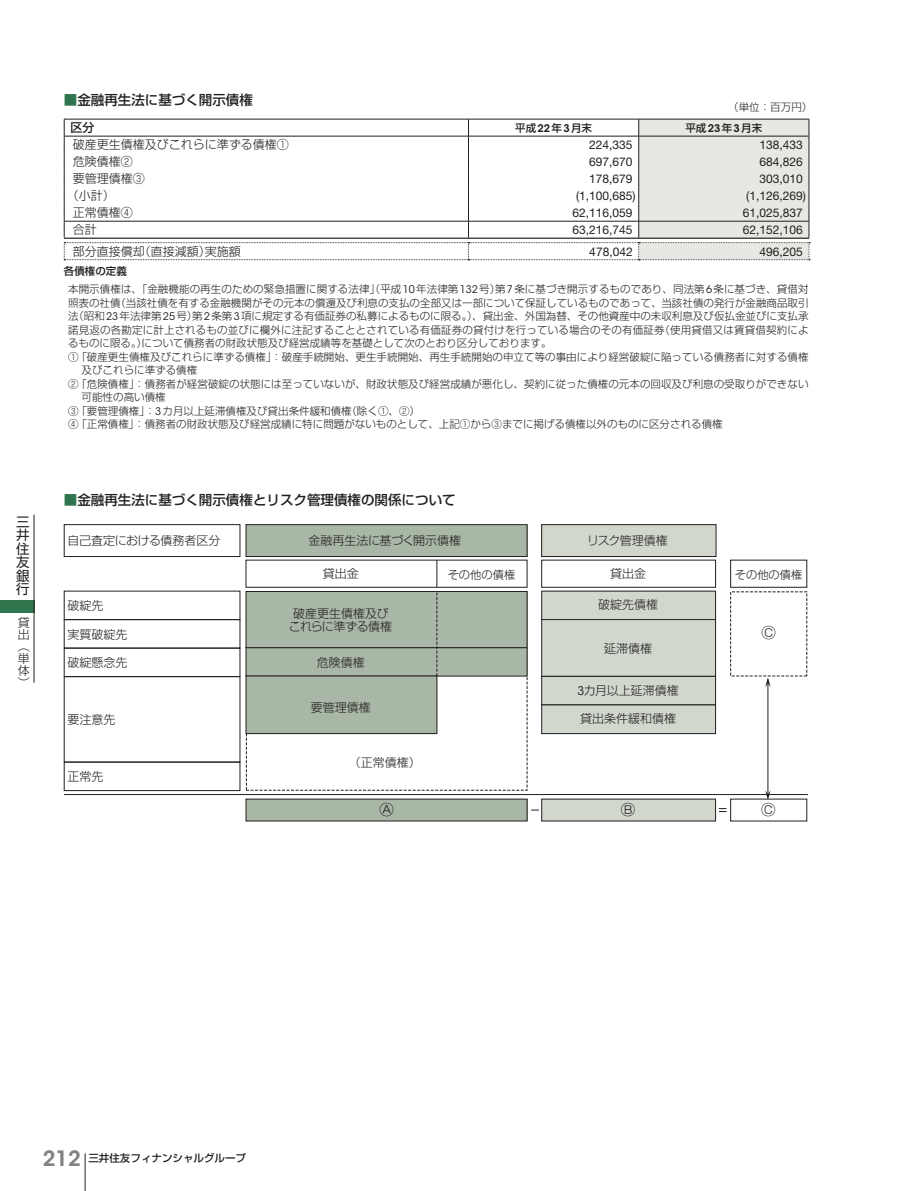
<style>
.page{position:relative;width:915px;height:1191px;background:#fff}
.page>*{position:absolute;margin:0;border:0;box-sizing:border-box;transform-origin:0 0}
.t1{font:14.4px "Shin Go Pr 6 N Light 90 pv RKSJ V";color:#231f20}
.t2{font:13.5px "Shin Go Pr 6 N Medium 90 pv RKSJ H";color:#231f20}
.t3{font:13.5px/13.5px "Shin Go Pr 6 N Regular 90 pv RKSJ V";color:#231f20;text-align:justify}
.t4{font:12px/12px "Shin Go Pr 6 N Light 90 pv RKSJ V";color:#231f20;text-align:justify}
.t5{font:12px "Helvetica Neue LT Std";color:#231f20}
.t6{font:12px "Shin Go Pr 6 N Light 90 pv RKSJ V";letter-spacing:-.035em;color:#231f20}
.t7{font:12px "Shin Go Pr 6 N Medium 90 pv RKSJ H";color:#231f20}
.t8{font:11.25px "Shin Go Pr 6 N Light 90 pv RKSJ V";color:#231f20}
.t9{font:10.5px/13.5px "Shin Go Pr 6 N Light 90 pv RKSJ V";color:#231f20}
.t10{font:10.5px "Shin Go Pr 6 N Medium 90 pv RKSJ H";color:#231f20}
.s1{color:#2f754e}
.s2{font-family:"ITC Avant Garde Std";font-weight:600}
.s3{font-family:"ITC Avant Garde Std"}
.s4{font-family:"ITC Avant Garde Std";font-weight:600;font-size:21px;color:#808285}
</style>
<div class="page">
<div style="left:0;top:600px;width:34px;height:12px;background:#2f754e"></div>
<hr style="left:34px;top:514px;width:1px;height:168px;background:#231f20">
<hr style="left:85px;top:1153px;width:1px;height:38px;background:#231f20">
<svg style="left:64px;top:119px;width:745px;height:141px"></svg>
<hr style="left:64px;top:238px;width:744px;height:1px;background:#231f20">
<div style="left:541px;top:676px;width:174px;height:29px;background:#d1d7cd"></div>
<div style="left:541px;top:676px;width:174px;height:29px;border:1px solid #231f20"></div>
<div style="left:541px;top:705px;width:174px;height:28px;background:#d1d7cd"></div>
<div style="left:541px;top:704px;width:174px;height:30px;border:1px solid #231f20"></div>
<div style="left:541px;top:524px;width:174px;height:32px;background:#d1d7cd"></div>
<div style="left:541px;top:524px;width:175px;height:33px;border:1px solid #231f20"></div>
<div style="left:541px;top:591px;width:174px;height:28px;background:#d1d7cd"></div>
<div style="left:541px;top:619px;width:174px;height:57px;background:#d1d7cd"></div>
<div style="left:541px;top:619px;width:174px;height:57px;border:1px solid #231f20"></div>
<div style="left:64px;top:524px;width:176px;height:33px;border:1px solid #231f20"></div>
<div style="left:246px;top:524px;width:281px;height:32px;background:#a9b7a6"></div>
<div style="left:245px;top:524px;width:282px;height:33px;border:1px solid #231f20"></div>
<div style="left:64px;top:619px;width:176px;height:29px;border:1px solid #231f20"></div>
<div style="left:64px;top:647px;width:176px;height:30px;border:1px solid #231f20"></div>
<div style="left:64px;top:761px;width:176px;height:30px;border:1px solid #231f20"></div>
<div style="left:64px;top:676px;width:176px;height:86px;border:1px solid #231f20"></div>
<div style="left:246px;top:799px;width:281px;height:22px;background:#a9b7a6"></div>
<div style="left:541px;top:799px;width:174px;height:22px;background:#d1d7cd"></div>
<svg style="left:245px;top:560px;width:282px;height:231px"></svg>
<hr style="left:64px;top:794px;width:743px;height:1px;background:#231f20">
<hr style="left:767px;top:679px;width:1px;height:118px;background:#231f20">
<svg style="left:765px;top:677px;width:5px;height:10px"></svg>
<svg style="left:764px;top:790px;width:6px;height:10px"></svg>
<svg style="left:718px;top:808px;width:8px;height:4px"></svg>
<p class="t3" style="left:16px;top:516px;width:15px">三井住友銀行</p>
<p class="t4" style="left:18px;top:618px;width:13px">貸出（単体）</p>
<p class="t2" style="left:64px;top:95px;width:190px"><span class="s1">■</span>金融再生法に基づく開示債権</p>
<p class="t9" style="left:728px;top:102px;width:85px">（単位：百万円）</p>
<p class="t7" style="left:71px;top:123px;width:25px">区分</p>
<p class="t10" style="left:515px;top:124px;width:78px">平成<span class="s2">22</span>年<span class="s2">3</span>月末</p>
<p class="t10" style="left:685px;top:124px;width:78px">平成<span class="s2">23</span>年<span class="s2">3</span>月末</p>
<p class="t4" style="left:73px;top:140px;width:218px">破産更生債権及びこれらに準ずる債権①</p>
<p class="t5" style="left:589px;top:141px;width:45px">224,335</p>
<p class="t5" style="left:759px;top:141px;width:45px">138,433</p>
<p class="t4" style="left:73px;top:157px;width:62px">危険債権②</p>
<p class="t5" style="left:589px;top:158px;width:45px">697,670</p>
<p class="t5" style="left:759px;top:158px;width:45px">684,826</p>
<p class="t4" style="left:73px;top:174px;width:74px">要管理債権③</p>
<p class="t5" style="left:589px;top:175px;width:45px">178,679</p>
<p class="t5" style="left:759px;top:175px;width:45px">303,010</p>
<p class="t4" style="left:67px;top:191px;width:50px">（小計）</p>
<p class="t5" style="left:576px;top:192px;width:61px">(1,100,685)</p>
<p class="t5" style="left:746px;top:192px;width:61px">(1,126,269)</p>
<p class="t4" style="left:73px;top:208px;width:62px">正常債権④</p>
<p class="t5" style="left:572px;top:208px;width:62px">62,116,059</p>
<p class="t5" style="left:742px;top:208px;width:62px">61,025,837</p>
<p class="t4" style="left:73px;top:225px;width:26px">合計</p>
<p class="t5" style="left:572px;top:225px;width:62px">63,216,745</p>
<p class="t5" style="left:742px;top:225px;width:62px">62,152,106</p>
<p class="t4" style="left:73px;top:247px;width:170px">部分直接償却（直接減額）実施額</p>
<p class="t5" style="left:589px;top:247px;width:45px">478,042</p>
<p class="t5" style="left:759px;top:247px;width:45px">496,205</p>
<p class="t10" style="left:64px;top:267px;width:64px">各債権の定義</p>
<p class="t9" style="left:68px;top:284px;width:741px">本開示債権は、「金融機能の再生のための緊急措置に関する法律」（平成<span class="s3">10</span>年法律第<span class="s3">132</span>号）第<span class="s3">7</span>条に基づき開示するものであり、同法第<span class="s3">6</span>条に基づき、貸借対照表の社債（当該社債を有する金融機関がその元本の償還及び利息の支払の全部又は一部について保証しているものであって、当該社債の発行が金融商品取引法（昭和<span class="s3">23</span>年法律第<span class="s3">25</span>号）第<span class="s3">2</span>条第<span class="s3">3</span>項に規定する有価証券の私募によるものに限る。）、貸出金、外国為替、その他資産中の未収利息及び仮払金並びに支払承諾見返の各勘定に計上されるもの並びに欄外に注記することとされている有価証券の貸付けを行っている場合のその有価証券（使用貸借又は賃貸借契約によるものに限る。）について債務者の財政状態及び経営成績等を基礎として次のとおり区分しております。<br>①「破産更生債権及びこれらに準ずる債権」</p>
<p class="t9" style="left:271px;top:351px;width:538px">：破産手続開始、更生手続開始、再生手続開始の申立て等の事由により経営破綻に陥っている債務者に対する債権</p>
<p class="t9" style="left:68px;top:365px;width:131px;text-indent:14px">及びこれらに準ずる債権<br>②「危険債権」</p>
<p class="t9" style="left:134px;top:378px;width:675px">：債務者が経営破綻の状態には至っていないが、財政状態及び経営成績が悪化し、契約に従った債権の元本の回収及び利息の受取りができない</p>
<p class="t9" style="left:82px;top:392px;width:85px">可能性の高い債権</p>
<p class="t9" style="left:68px;top:405px;width:353px">③「要管理債権」：<span class="s3">3</span>カ月以上延滞債権及び貸出条件緩和債権（除く①、②）</p>
<p class="t9" style="left:68px;top:419px;width:656px">④「正常債権」：債務者の財政状態及び経営成績に特に問題がないものとして、上記①から③までに掲げる債権以外のものに区分される債権</p>
<p class="t2" style="left:64px;top:494px;width:393px"><span class="s1">■</span>金融再生法に基づく開示債権とリスク管理債権の関係について</p>
<p class="t4" style="left:67px;top:536px;width:155px">自己査定における債務者区分</p>
<p class="t4" style="left:308px;top:536px;width:154px">金融再生法に基づく開示債権</p>
<p class="t6" style="left:587px;top:536px;width:82px">リスク管理債権</p>
<p class="t4" style="left:610px;top:569px;width:37px">貸出金</p>
<p class="t4" style="left:598px;top:600px;width:61px">破綻先債権</p>
<p class="t4" style="left:604px;top:644px;width:49px">延滞債権</p>
<p class="t4" style="left:577px;top:685px;width:103px"><span class="s3">3</span>カ月以上延滞債権</p>
<p class="t4" style="left:580px;top:714px;width:97px">貸出条件緩和債権</p>
<p class="t4" style="left:323px;top:569px;width:37px">貸出金</p>
<p class="t8" style="left:447px;top:570px;width:69px">その他の債権</p>
<p class="t8" style="left:734px;top:570px;width:69px">その他の債権</p>
<p class="t4" style="left:67px;top:601px;width:37px">破綻先</p>
<p class="t4" style="left:289px;top:608px;width:105px;line-height:13.5px;text-align:center">破産更生債権及びこれらに準ずる債権</p>
<h1 class="t1" style="left:761px;top:627px;width:16px">Ⓒ</h1>
<p class="t4" style="left:67px;top:629px;width:61px">実質破綻先</p>
<p class="t4" style="left:67px;top:658px;width:61px">破綻懸念先</p>
<p class="t4" style="left:317px;top:658px;width:49px">危険債権</p>
<p class="t4" style="left:311px;top:702px;width:61px">要管理債権</p>
<p class="t4" style="left:67px;top:715px;width:49px">要注意先</p>
<p class="t4" style="left:67px;top:772px;width:37px">正常先</p>
<p class="t4" style="left:348px;top:758px;width:73px">（正常債権）</p>
<h1 class="t1" style="left:379px;top:804px;width:16px">Ⓐ</h1>
<h1 class="t1" style="left:620px;top:804px;width:16px">Ⓑ</h1>
<h1 class="t1" style="left:760px;top:804px;width:16px">Ⓒ</h1>
<p class="t10" style="left:43px;top:1153px;width:205px"><span class="s4">212</span> 三井住友フィナンシャルグループ</p>
</div>
